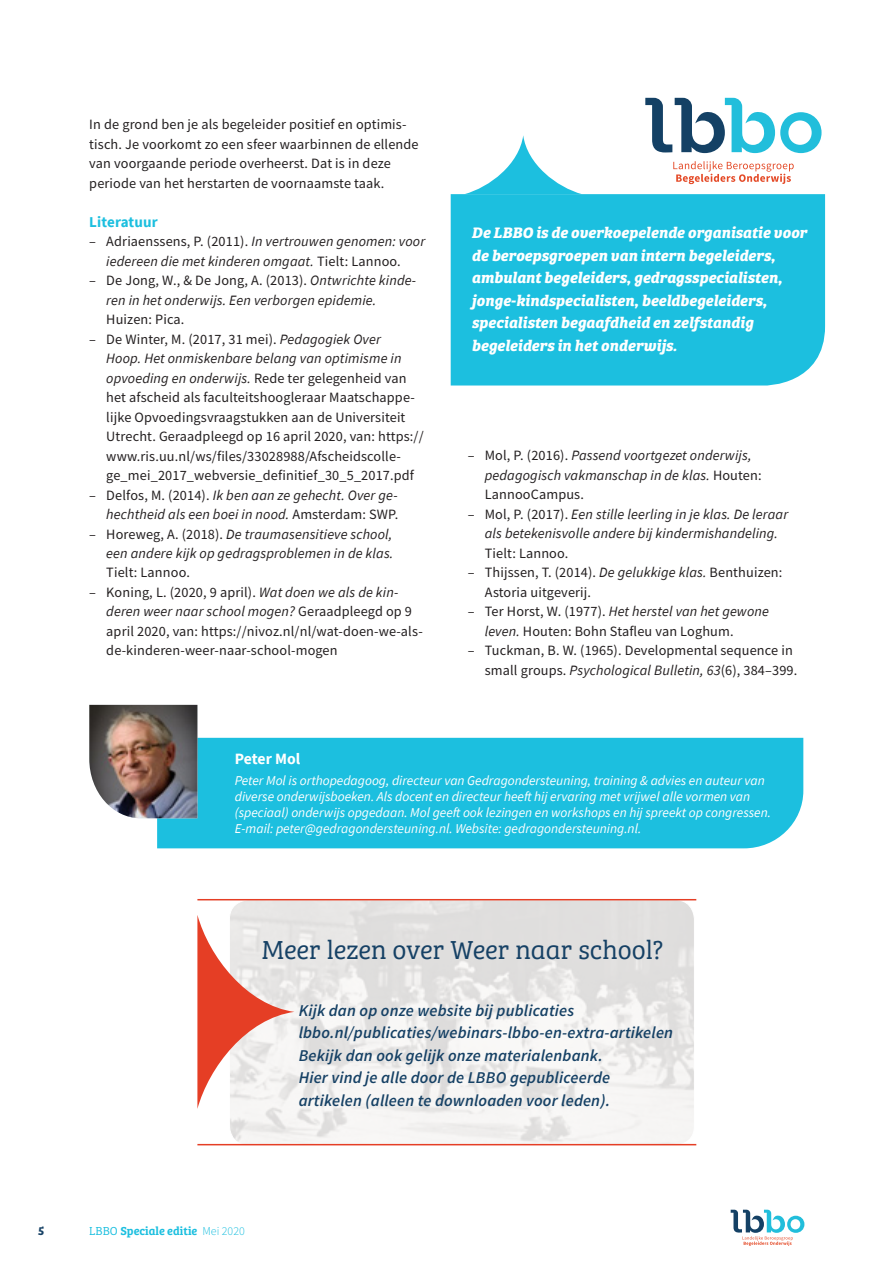
<style>
.page{position:relative;width:893px;height:1263px;background:#fff}
.page>*{position:absolute;margin:0;border:0;box-sizing:border-box;transform-origin:0 0}
.t1{font:300 27px "Bree Serif";color:#164165}
.t2{font:italic 600 16.5px/22.5px "Source Sans Pro";letter-spacing:.01em;color:#164165}
.t3{font:italic 700 15.75px/22.5px "Bree Serif";color:#fff}
.t4{font:700 15.75px "Source Sans Pro";letter-spacing:-.005em;color:#fff}
.t5{font:700 15px "Source Sans Pro";letter-spacing:.01em;color:#1cbfdf}
.t6{font:14.25px/19.5px "Source Sans Pro";letter-spacing:.01em;color:#231f20}
.t7{font:italic 14.25px/19.5px "Source Sans Pro";letter-spacing:.01em;color:#231f20;text-align:center}
.t8{font:italic 13.5px/16.2px "Source Sans Pro";color:#fff}
.t9{font:600 12px "Bree Serif";color:#1cbfdf}
.t10{font:700 12px "Bree Serif";color:#164165}
.s1{font-style:normal}
.s2{font-style:italic}
.s3{font-weight:300}
.s4{font-family:"Source Sans Pro";font-weight:300}
</style>
<div class="page">
<svg style="left:731px;top:1210px;width:73px;height:36px"></svg>
<div style="left:157px;top:738px;width:646px;height:110px;background:#1cbfdf"></div>
<img style="left:89px;top:705px;width:108px;height:113px">
<img style="left:229px;top:900px;width:465px;height:244px">
<svg style="left:197px;top:915px;width:97px;height:194px"></svg>
<div style="left:451px;top:194px;width:374px;height:191px;background:#1cbfdf"></div>
<svg style="left:465px;top:135px;width:116px;height:59px"></svg>
<svg style="left:645px;top:98px;width:176px;height:55px"></svg>
<svg style="left:673px;top:161px;width:121px;height:23px"></svg>
<hr style="left:197px;top:899px;width:499px;height:1px;background:#e53e25">
<hr style="left:197px;top:1144px;width:499px;height:1px;background:#e53e25">
<p class="t6" style="left:89px;top:114px;width:331px">In de grond ben je als begeleider positief en optimis&shy;tisch. Je voorkomt zo een sfeer waarbinnen de ellende van voorgaande periode overheerst. Dat is in deze periode van het herstarten de voornaamste taak.</p>
<p class="t5" style="left:89px;top:211px;width:70px">Literatuur</p>
<p class="t7" style="left:89px;top:231px;width:337px"><span class="s1">– Adriaenssens, P. (2011).</span> In vertrouwen genomen: voor iedereen die met kinderen omgaat. <span class="s1">Tielt: Lannoo.</span></p>
<p class="t7" style="left:106px;top:270px;width:311px;text-align:left;text-indent:-17px"><span class="s1">– De Jong, W., &amp; De Jong, A. (2013).</span> Ontwrichte kinde&shy;ren in het onderwijs. Een verborgen epidemie.</p>
<p class="t6" style="left:106px;top:309px;width:80px">Huizen: Pica.</p>
<p class="t6" style="left:106px;top:329px;width:319px;text-indent:-17px">– De Winter, M. (2017, 31 mei). <span class="s2">Pedagogiek Over<br>Hoop. Het onmiskenbare belang van optimisme in opvoeding en onderwijs.</span> Rede ter gelegenheid van het afscheid als faculteitshoogleraar Maatschappe&shy;lijke Opvoedingsvraagstukken aan de Universiteit Utrecht. Geraadpleegd op 16 april 2020, van: https:// www.ris.uu.nl/ws/files/33028988/Afscheidscolle&shy;ge_mei_2017_webversie_definitief_30_5_2017.pdf</p>
<p class="t7" style="left:89px;top:485px;width:310px;text-align:right"><span class="s1">– Delfos, M. (2014).</span> Ik ben aan ze gehecht. Over ge&shy;hechtheid als een boei in nood. <span class="s1">Amsterdam: SWP.</span></p>
<p class="t7" style="left:89px;top:524px;width:306px;text-align:right"><span class="s1">– Horeweg, A. (2018).</span> De traumasensitieve school, een andere kijk op gedragsproblemen in de klas.</p>
<p class="t6" style="left:106px;top:563px;width:85px">Tielt: Lannoo.</p>
<p class="t6" style="left:106px;top:582px;width:318px;text-indent:-17px">– Koning, L. (2020, 9 april). <span class="s2">Wat doen we als de kin&shy;deren weer naar school mogen?</span> Geraadpleegd op 9 april 2020, van: https://nivoz.nl/nl/wat-doen-we-als&shy;de-kinderen-weer-naar-school-mogen</p>
<p class="t3" style="left:471px;top:220px;width:337px">De LBBO is de overkoepelende organisatie voor de beroepsgroepen van intern begeleiders, ambulant begeleiders, gedragsspecialisten, jonge-kindspecialisten, beeldbegeleiders, specialisten begaafdheid en zelfstandig begeleiders in het onderwijs.</p>
<p class="t7" style="left:485px;top:446px;width:278px;text-align:left;text-indent:-17px"><span class="s1">– Mol, P. (2016).</span> Passend voortgezet onderwijs, pedagogisch vakmanschap in de klas. <span class="s1">Houten:<br>LannooCampus.</span></p>
<p class="t7" style="left:468px;top:504px;width:322px"><span class="s1">– Mol, P. (2017).</span> Een stille leerling in je klas. De leraar als betekenisvolle andere bij kindermishandeling.</p>
<p class="t6" style="left:485px;top:543px;width:85px">Tielt: Lannoo.</p>
<p class="t6" style="left:485px;top:563px;width:299px;text-indent:-17px">– Thijssen, T. (2014). <span class="s2">De gelukkige klas.</span> Benthuizen:<br>Astoria uitgeverij.</p>
<p class="t6" style="left:485px;top:602px;width:286px;text-indent:-17px">– Ter Horst, W. (1977). <span class="s2">Het herstel van het gewone leven.</span> Houten: Bohn Stafleu van Loghum.</p>
<p class="t6" style="left:485px;top:641px;width:314px;text-indent:-17px">– Tuckman, B. W. (1965). Developmental sequence in small groups. <span class="s2">Psychological Bulletin, 63</span>(6), 384–399.</p>
<p class="t4" style="left:235px;top:748px;width:67px">Peter Mol</p>
<p class="t8" style="left:235px;top:772px;width:538px">Peter Mol is orthopedagoog, directeur van Gedragondersteuning, training &amp; advies en auteur van diverse onderwijsboeken. Als docent en directeur heeft hij ervaring met vrijwel alle vormen van (speciaal) onderwijs opgedaan. Mol geeft ook lezingen en workshops en hij spreekt op congressen.<br>E-mail: peter@gedragondersteuning.nl. Website: gedragondersteuning.nl.</p>
<h1 class="t1" style="left:261px;top:931px;width:403px">Meer lezen over Weer naar school?</h1>
<p class="t10" style="left:38px;top:1221px;width:8px">5</p>
<p class="t9" style="left:89px;top:1221px;width:157px"><span class="s3">LBBO</span> Speciale editie <span class="s4">Mei 2020</span></p>
<p class="t2" style="left:299px;top:999px;width:376px">Kijk dan op onze website bij publicaties lbbo.nl/publicaties/webinars-lbbo-en-extra-artikelen Bekijk dan ook gelijk onze materialenbank.<br>Hier vind je alle door de LBBO gepubliceerde artikelen (alleen te downloaden voor leden).</p>
</div>
